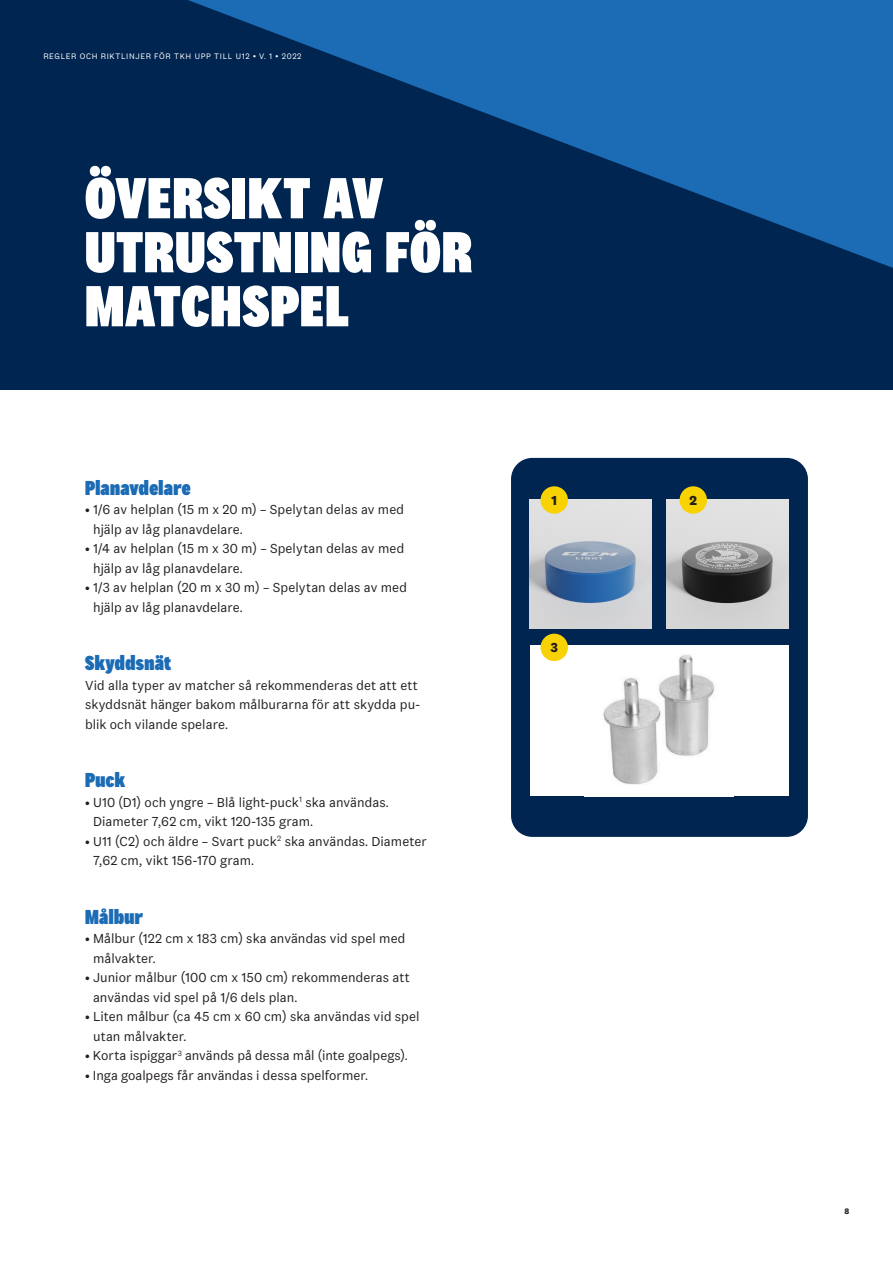
<style>
.page{position:relative;width:893px;height:1263px;background:#fff}
.page>*{position:absolute;margin:0;border:0;box-sizing:border-box;transform-origin:0 0}
.t1{font:60px/54px "Flex Display 100 Black";letter-spacing:.02em;color:#fff}
.t2{font:21px "Flex Display 100 Black";letter-spacing:.015em;color:#1b6bb5}
.t3{font:13.5px/19.5px "Flex 70 Regular";letter-spacing:.005em;color:#231f20}
.t4{font:13.5px "Flex 90 Bold";color:#231f20}
.t5{font:8.25px "Flex 70 Regular";letter-spacing:.08em;color:#fff}
.t6{font:8.25px "Flex 90 Bold";color:#231f20}
</style>
<div class="page">
<div style="left:0;top:0;width:893px;height:390px;background:#002550"></div>
<svg style="left:188px;top:0;width:705px;height:268px"></svg>
<div style="left:511px;top:458px;width:297px;height:379px;background:#002550;border-radius:21px"></div>
<img style="left:667px;top:500px;width:121px;height:128px">
<img style="left:530px;top:500px;width:122px;height:128px">
<div style="left:541px;top:486px;width:27px;height:28px;background:#f8d202;border-radius:50%"></div>
<div style="left:680px;top:486px;width:27px;height:28px;background:#f8d202;border-radius:50%"></div>
<div style="left:530px;top:645px;width:258px;height:151px;background:#fff"></div>
<img style="left:603px;top:655px;width:112px;height:130px">
<div style="left:541px;top:634px;width:27px;height:27px;background:#f8d202;border-radius:50%"></div>
<p class="t5" style="left:43px;top:51px;width:259px">REGLER OCH RIKTLINJER FÖR TKH UPP TILL U12 • V. 1 • 2022</p>
<h1 class="t1" style="left:85px;top:169px;width:388px">ÖVERSIKT AV<br>UTRUSTNING FÖR<br>MATCHSPEL</h1>
<h2 class="t2" style="left:85px;top:475px;width:107px">Planavdelare</h2>
<p class="t3" style="left:93px;top:499px;width:312px;text-indent:-8px">• 1/6 av helplan (15 m x 20 m) – Spelytan delas av med hjälp av låg planavdelare.</p>
<p class="t3" style="left:93px;top:538px;width:313px;text-indent:-8px">• 1/4 av helplan (15 m x 30 m) – Spelytan delas av med hjälp av låg planavdelare.</p>
<p class="t3" style="left:93px;top:577px;width:315px;text-indent:-8px">• 1/3 av helplan (20 m x 30 m) – Spelytan delas av med hjälp av låg planavdelare.</p>
<h2 class="t2" style="left:85px;top:651px;width:88px">Skyddsnät</h2>
<p class="t3" style="left:85px;top:675px;width:336px">Vid alla typer av matcher så rekommenderas det att ett skyddsnät hänger bakom målburarna för att skydda pu&shy;blik och vilande spelare.</p>
<h2 class="t2" style="left:85px;top:768px;width:42px">Puck</h2>
<p class="t3" style="left:93px;top:792px;width:297px;text-indent:-8px">• U10 (D1) och yngre – Blå light-puck<sup>1</sup> ska användas.<br>Diameter 7,62 cm, vikt 120-135 gram.</p>
<p class="t3" style="left:93px;top:831px;width:335px;text-indent:-8px">• U11 (C2) och äldre – Svart puck<sup>2</sup> ska användas. Diameter<br>7,62 cm, vikt 156-170 gram.</p>
<h2 class="t2" style="left:85px;top:904px;width:60px">Målbur</h2>
<p class="t3" style="left:93px;top:928px;width:314px;text-indent:-8px">• Målbur (122 cm x 183 cm) ska användas vid spel med målvakter.</p>
<p class="t3" style="left:93px;top:967px;width:318px;text-indent:-8px">• Junior målbur (100 cm x 150 cm) rekommenderas att användas vid spel på 1/6 dels plan.</p>
<p class="t3" style="left:93px;top:1006px;width:328px;text-indent:-8px">• Liten målbur (ca 45 cm x 60 cm) ska användas vid spel utan målvakter.</p>
<p class="t3" style="left:85px;top:1045px;width:324px">• Korta ispiggar<sup>3</sup> används på dessa mål (inte goalpegs).</p>
<p class="t3" style="left:85px;top:1065px;width:284px">• Inga goalpegs får användas i dessa spelformer.</p>
<p class="t4" style="left:551px;top:492px;width:7px">1</p>
<p class="t4" style="left:689px;top:492px;width:9px">2</p>
<p class="t4" style="left:550px;top:639px;width:9px">3</p>
<p class="t6" style="left:845px;top:1206px;width:6px">8</p>
</div>
